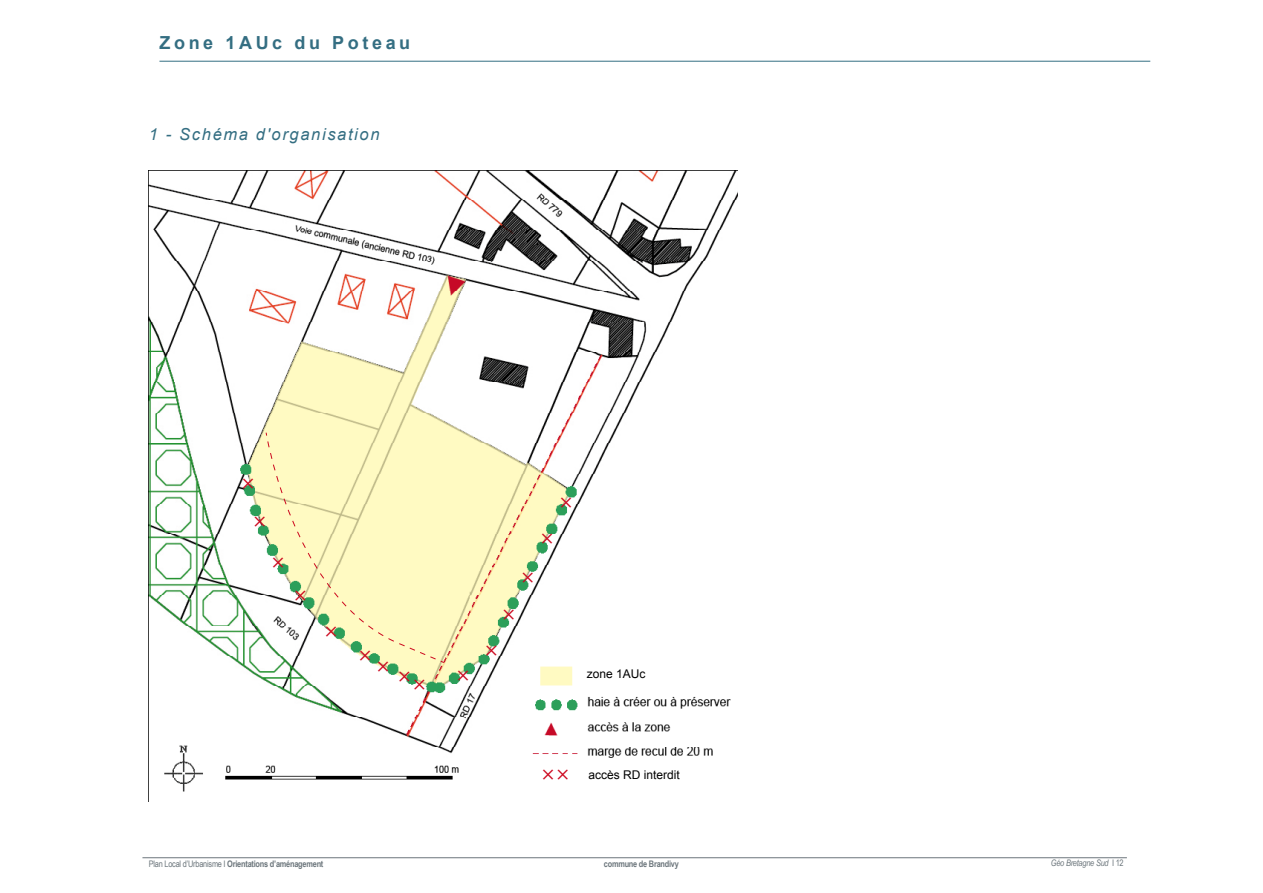
<style>
.page{position:relative;width:1263px;height:893px;background:#fff}
.page>*{position:absolute;margin:0;border:0;box-sizing:border-box;transform-origin:0 0}
.t1{font:700 18px "Arial";letter-spacing:.2em;color:#346e82}
.t2{font:italic 16.5px "Arial";letter-spacing:.1em;color:#346e82}
.t3{font:12px "Arial";color:#000}
.t4{font:700 9px "Arial Narrow";letter-spacing:-.025em;color:#6c767c}
.t5{font:italic 9px "Arial Narrow";letter-spacing:-.025em;color:#6c767c}
.s1{font-weight:400}
.s2{font-style:normal}
</style>
<div class="page">
<hr style="left:159px;top:61px;width:991px;height:1px;background:#346e82">
<img style="left:149px;top:170px;width:588px;height:622px">
<hr style="left:142px;top:857px;width:985px;height:1px;background:#6c767c">
<div style="left:587px;top:670px;width:68px;height:16px;background:#fff"></div>
<svg style="left:523px;top:572px;width:10px;height:10px"></svg>
<svg style="left:504px;top:609px;width:10px;height:10px"></svg>
<svg style="left:486px;top:645px;width:10px;height:11px"></svg>
<svg style="left:458px;top:670px;width:10px;height:10px"></svg>
<svg style="left:243px;top:432px;width:201px;height:258px"></svg>
<svg style="left:561px;top:497px;width:10px;height:10px"></svg>
<svg style="left:542px;top:534px;width:10px;height:10px"></svg>
<svg style="left:543px;top:770px;width:25px;height:10px"></svg>
<h1 class="t1" style="left:159px;top:31px;width:252px">Zone 1AUc du Poteau</h1>
<h2 class="t2" style="left:149px;top:123px;width:232px">1 - Schéma d'organisation</h2>
<h3 class="t3" style="left:587px;top:666px;width:60px">zone 1AUc</h3>
<h3 class="t3" style="left:589px;top:767px;width:93px">accès RD interdit</h3>
<p class="t4" style="left:149px;top:857px;width:176px"><span class="s1">Plan Local d’Urbanisme I</span> Orientations d’aménagement</p>
<p class="t4" style="left:604px;top:857px;width:77px">commune de Brandivy</p>
<p class="t5" style="left:1051px;top:856px;width:74px">Géo Bretagne Sud <span class="s2">I 12</span></p>
</div>
